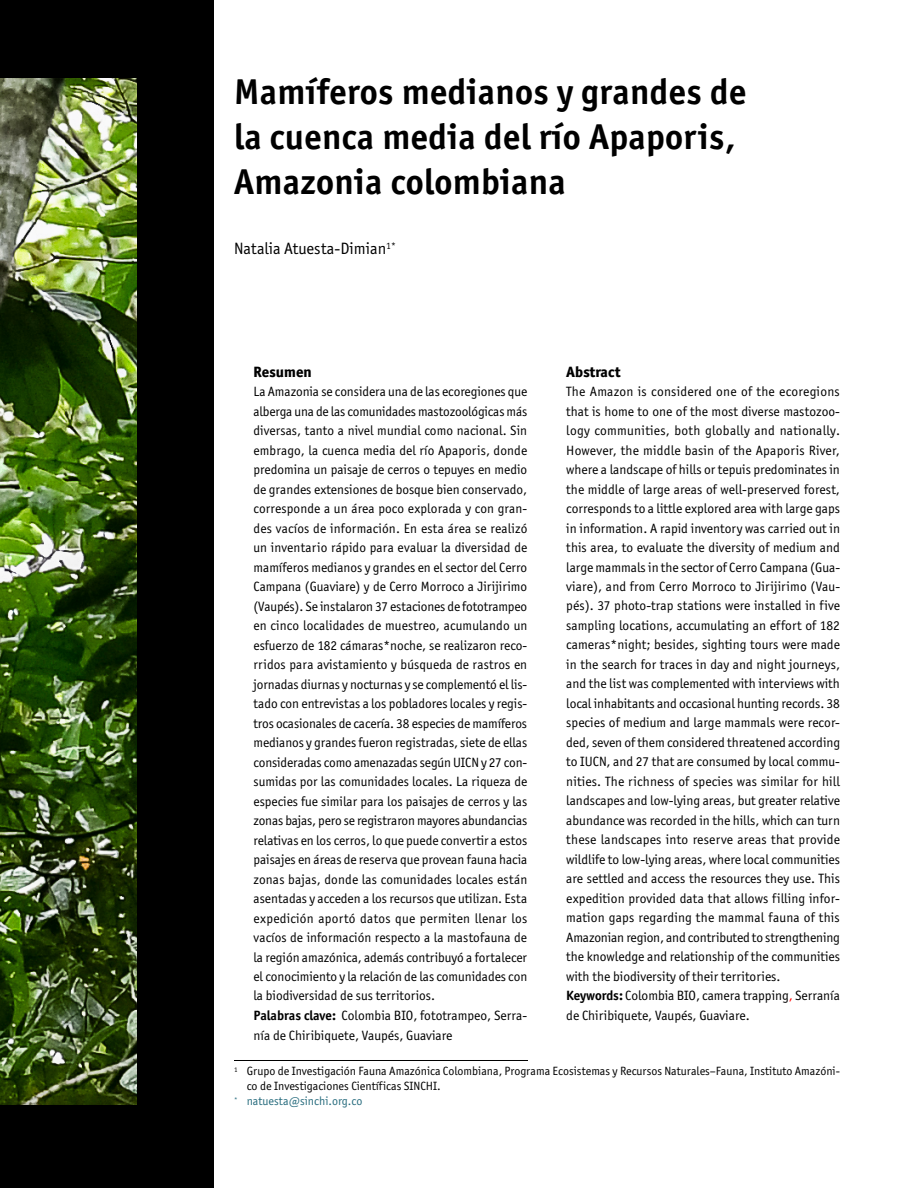
<style>
.page{position:relative;width:918px;height:1188px;background:#fff}
.page>*{position:absolute;margin:0;border:0;box-sizing:border-box;transform-origin:0 0}
.t1{font:700 36px/45px "Officina Sans ITC Std";letter-spacing:.01em;color:#000}
.t2{font:16.5px "Officina Sans ITC Std";color:#000}
.t3{font:800 15px "Officina Sans ITC Std";color:#000}
.t4{font:13.5px/19.5px "Officina Sans ITC Std";color:#000}
.t5{font:12px "Officina Sans ITC Std";color:#000}
.t6{font:12px "Officina Sans ITC Std";color:#266b7d}
.s1{font-weight:700}
.s2{color:#f00}
</style>
<div class="page">
<div style="left:1px;top:0;width:213px;height:1188px;background:#000"></div>
<hr style="left:234px;top:1060px;width:294px;height:1px;background:#000">
<img style="left:0;top:78px;width:136px;height:1026px">
<h1 class="t1" style="left:234px;top:69px;width:514px">Mamíferos medianos y grandes de la cuenca media del río Apaporis,<br>Amazonia colombiana</h1>
<p class="t2" style="left:234px;top:239px;width:163px">Natalia Atuesta-Dimian<sup>1*</sup></p>
<p class="t3" style="left:254px;top:362px;width:60px">Resumen</p>
<p class="t4" style="left:253px;top:382px;width:275px">La Amazonia se considera una de las ecoregiones que alberga una de las comunidades mastozoológicas más diversas, tanto a nivel mundial como nacional. Sin embrago, la cuenca media del río Apaporis, donde predomina un paisaje de cerros o tepuyes en medio de grandes extensiones de bosque bien conservado, corresponde a un área poco explorada y con gran&shy;des vacíos de información. En esta área se realizó un inventario rápido para evaluar la diversidad de mamíferos medianos y grandes en el sector del Cerro Campana (Guaviare) y de Cerro Morroco a Jirijirimo (Vaupés). Se instalaron 37 estaciones de fototrampeo en cinco localidades de muestreo, acumulando un esfuerzo de 182 cámaras*noche, se realizaron reco&shy;rridos para avistamiento y búsqueda de rastros en jornadas diurnas y nocturnas y se complementó el lis&shy;tado con entrevistas a los pobladores locales y regis&shy;tros ocasionales de cacería. 38 especies de mamíferos medianos y grandes fueron registradas, siete de ellas consideradas como amenazadas según UICN y 27 con&shy;sumidas por las comunidades locales. La riqueza de especies fue similar para los paisajes de cerros y las zonas bajas, pero se registraron mayores abundancias relativas en los cerros, lo que puede convertir a estos paisajes en áreas de reserva que provean fauna hacia zonas bajas, donde las comunidades locales están asentadas y acceden a los recursos que utilizan. Esta expedición aportó datos que permiten llenar los vacíos de información respecto a la mastofauna de la región amazónica, además contribuyó a fortalecer el conocimiento y la relación de las comunidades con la biodiversidad de sus territorios.<br><span class="s1">Palabras clave:</span> Colombia BIO, fototrampeo, Serra&shy;nía de Chiribiquete, Vaupés, Guaviare</p>
<p class="t3" style="left:566px;top:362px;width:56px">Abstract</p>
<p class="t4" style="left:566px;top:382px;width:275px">The Amazon is considered one of the ecoregions that is home to one of the most diverse mastozoo&shy;logy communities, both globally and nationally.<br>However, the middle basin of the Apaporis River, where a landscape of hills or tepuis predominates in the middle of large areas of well-preserved forest, corresponds to a little explored area with large gaps in information. A rapid inventory was carried out in this area, to evaluate the diversity of medium and large mammals in the sector of Cerro Campana (Gua&shy;viare), and from Cerro Morroco to Jirijirimo (Vau&shy;pés). 37 photo-trap stations were installed in five sampling locations, accumulating an effort of 182 cameras*night; besides, sighting tours were made in the search for traces in day and night journeys, and the list was complemented with interviews with local inhabitants and occasional hunting records. 38 species of medium and large mammals were recor&shy;ded, seven of them considered threatened according to IUCN, and 27 that are consumed by local commu&shy;nities. The richness of species was similar for hill landscapes and low-lying areas, but greater relative abundance was recorded in the hills, which can turn these landscapes into reserve areas that provide wildlife to low-lying areas, where local communities are settled and access the resources they use. This expedition provided data that allows filling infor&shy;mation gaps regarding the mammal fauna of this Amazonian region, and contributed to strengthening the knowledge and relationship of the communities with the biodiversity of their territories.<br><span class="s1">Keywords:</span> Colombia BIO, camera trapping<span class="s2">,</span> Serranía de Chiribiquete, Vaupés, Guaviare.</p>
<p class="t5" style="left:234px;top:1065px;width:607px"><sup>1</sup> Grupo de Investigación Fauna Amazónica Colombiana, Programa Ecosistemas y Recursos Naturales–Fauna, Instituto Amazóni-</p>
<p class="t5" style="left:247px;top:1080px;width:196px">co de Investigaciones Científicas SINCHI.</p>
<p class="t6" style="left:234px;top:1095px;width:130px"><sup>*</sup> natuesta@sinchi.org.co</p>
</div>
